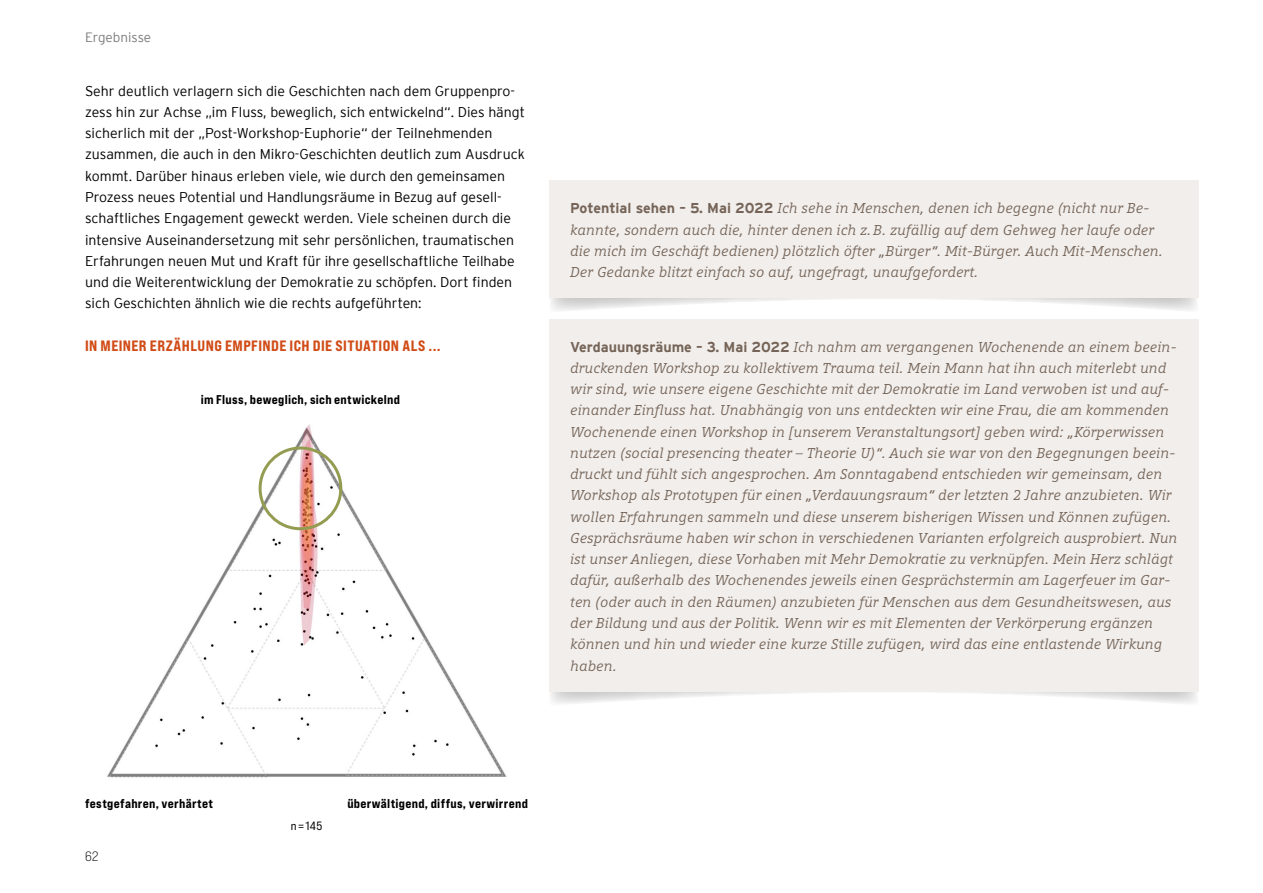
<style>
.page{position:relative;width:1263px;height:893px;background:#fff}
.page>*{position:absolute;margin:0;border:0;box-sizing:border-box;transform-origin:0 0}
.t1{font:15px "Bebas Neue Pro Exp Eb";letter-spacing:.025em;color:#d14c17}
.t2{font:italic 14.25px/21.3px "Dico Slab";color:#756457}
.t3{font:300 14.1px/21.3px "Interstate";color:#000}
.t4{font:300 13.5px "Interstate";color:#7c7b7b}
.t5{font:13.5px "Bebas Neue Pro Exp Bk";color:#000}
.t6{font:12.75px "Bebas Neue Pro Exp Eb";letter-spacing:.02em;color:#000}
.t7{font:12px "Bebas Neue Pro Exp Rg";color:#000}
.s1{font-family:"Interstate";font-weight:700;font-style:normal}
</style>
<div class="page">
<svg style="left:549px;top:691px;width:650px;height:13px"></svg>
<svg style="left:551px;top:298px;width:646px;height:13px"></svg>
<div style="left:549px;top:319px;width:650px;height:372px;background:#f1eeec"></div>
<div style="left:549px;top:181px;width:650px;height:117px;background:#f1eeec"></div>
<img style="left:107px;top:424px;width:400px;height:354px">
<div style="left:259px;top:446px;width:83px;height:84px;border:3px solid #949c51;border-radius:50%"></div>
<p class="t4" style="left:85px;top:30px;width:68px">Ergebnisse</p>
<p class="t3" style="left:85px;top:80px;width:441px">Sehr deutlich verlagern sich die Geschichten nach dem Gruppenpro&shy;zess hin zur Achse „im Fluss, beweglich, sich entwickelnd“. Dies hängt sicherlich mit der „Post-Workshop-Euphorie“ der Teilnehmenden zusammen, die auch in den Mikro-Geschichten deutlich zum Ausdruck kommt. Darüber hinaus erleben viele, wie durch den gemeinsamen Prozess neues Potential und Handlungsräume in Bezug auf gesell&shy;schaftliches Engagement geweckt werden. Viele scheinen durch die intensive Auseinandersetzung mit sehr persönlichen, traumatischen Erfahrungen neuen Mut und Kraft für ihre gesellschaftliche Teilhabe und die Weiterentwicklung der Demokratie zu schöpfen. Dort finden sich Geschichten ähnlich wie die rechts aufgeführten:</p>
<p class="t1" style="left:85px;top:336px;width:357px">IN MEINER ERZÄHLUNG EMPFINDE ICH DIE SITUATION ALS ...</p>
<p class="t6" style="left:201px;top:392px;width:201px">im Fluss, beweglich, sich entwickelnd</p>
<p class="t2" style="left:570px;top:197px;width:594px"><span class="s1">Potential sehen – 5. Mai 2022</span> Ich sehe in Menschen, denen ich begegne (nicht nur Be&shy;kannte, sondern auch die, hinter denen ich z.B. zufällig auf dem Gehweg her laufe oder die mich im Geschäft bedienen) plötzlich öfter „Bürger“. Mit-Bürger. Auch Mit-Menschen.<br>Der Gedanke blitzt einfach so auf, ungefragt, unaufgefordert.</p>
<p class="t2" style="left:570px;top:335px;width:609px"><span class="s1">Verdauungsräume – 3. Mai 2022</span> Ich nahm am vergangenen Wochenende an einem beein&shy;druckenden Workshop zu kollektivem Trauma teil. Mein Mann hat ihn auch miterlebt und wir sind, wie unsere eigene Geschichte mit der Demokratie im Land verwoben ist und auf&shy;einander Einfluss hat. Unabhängig von uns entdeckten wir eine Frau, die am kommenden Wochenende einen Workshop in [unserem Veranstaltungsort] geben wird: „Körperwissen nutzen (social presencing theater – Theorie U)“. Auch sie war von den Begegnungen beein&shy;druckt und fühlt sich angesprochen. Am Sonntagabend entschieden wir gemeinsam, den Workshop als Prototypen für einen „Verdauungsraum“ der letzten 2 Jahre anzubieten. Wir wollen Erfahrungen sammeln und diese unserem bisherigen Wissen und Können zufügen.<br>Gesprächsräume haben wir schon in verschiedenen Varianten erfolgreich ausprobiert. Nun ist unser Anliegen, diese Vorhaben mit Mehr Demokratie zu verknüpfen. Mein Herz schlägt dafür, außerhalb des Wochenendes jeweils einen Gesprächstermin am Lagerfeuer im Gar&shy;ten (oder auch in den Räumen) anzubieten für Menschen aus dem Gesundheitswesen, aus der Bildung und aus der Politik. Wenn wir es mit Elementen der Verkörperung ergänzen können und hin und wieder eine kurze Stille zufügen, wird das eine entlastende Wirkung haben.</p>
<p class="t6" style="left:85px;top:796px;width:130px">festgefahren, verhärtet</p>
<p class="t6" style="left:347px;top:796px;width:182px">überwältigend, diffus, verwirrend</p>
<p class="t5" style="left:85px;top:848px;width:15px">62</p>
<p class="t7" style="left:291px;top:818px;width:33px">n=145</p>
</div>
